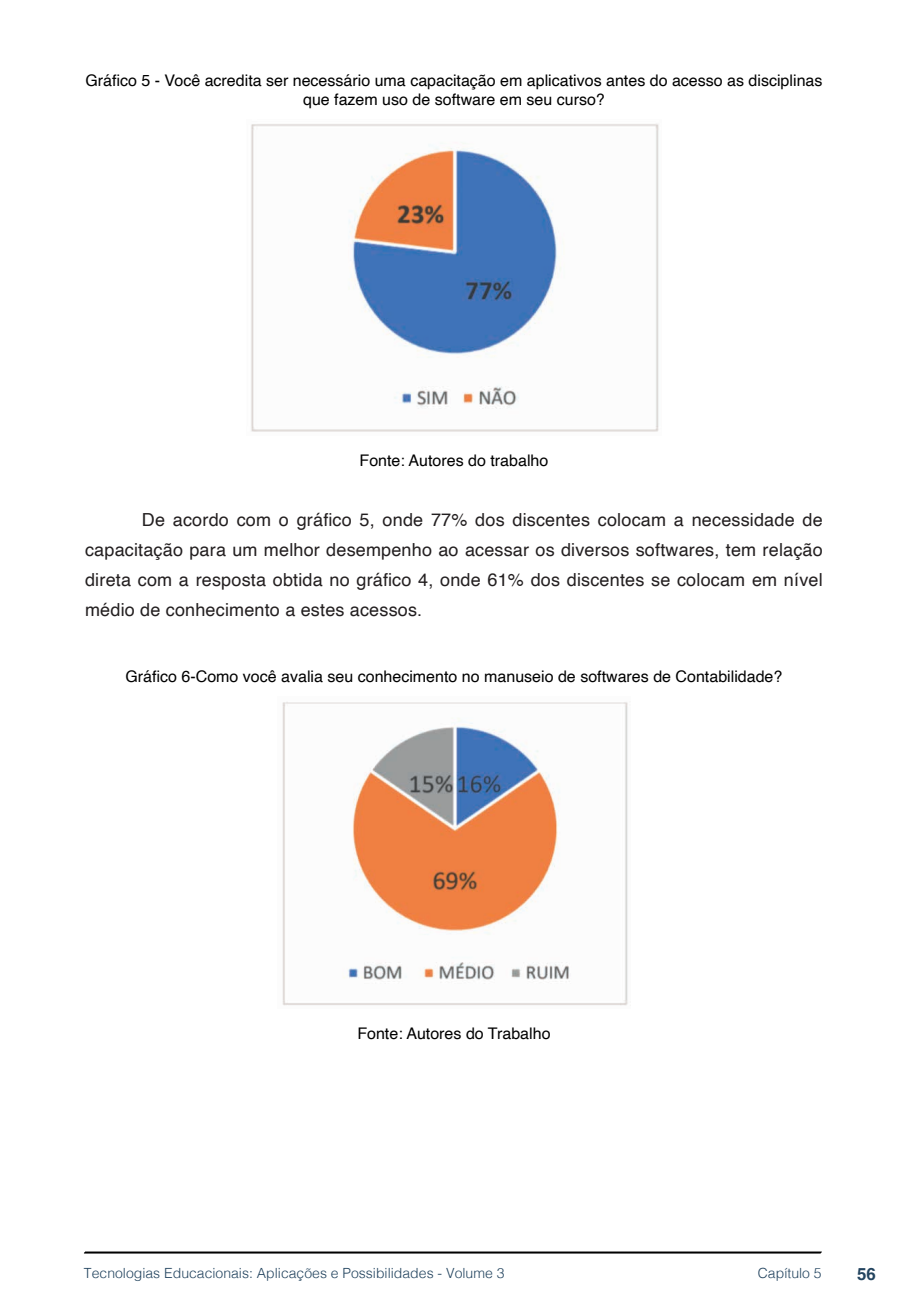
<style>
.page{position:relative;width:908px;height:1304px;background:#fff}
.page>*{position:absolute;margin:0;border:0;box-sizing:border-box;transform-origin:0 0}
.t1{font:18px/30px "Helvetica";letter-spacing:.01em;color:#231f20;text-align:justify}
.t2{font:700 16.8px "Helvetica";color:#23445f}
.t3{font:16px/19.2px "Helvetica";color:#000;text-align:center}
.t4{font:300 14px "Helvetica";color:#23445f}
</style>
<div class="page">
<svg style="left:84px;top:1251px;width:737px;height:3px;background:#515151"></svg>
<img style="left:251px;top:123px;width:408px;height:309px">
<img style="left:282px;top:702px;width:346px;height:304px">
<p class="t3" style="left:85px;top:71px;width:738px">Gráfico 5 - Você acredita ser necessário uma capacitação em aplicativos antes do acesso as disciplinas que fazem uso de software em seu curso?</p>
<p class="t3" style="left:359px;top:451px;width:190px">Fonte: Autores do trabalho</p>
<p class="t1" style="left:85px;top:505px;width:738px;text-indent:57px">De acordo com o gráfico 5, onde 77% dos discentes colocam a necessidade de capacitação para um melhor desempenho ao acessar os diversos softwares, tem relação direta com a resposta obtida no gráfico 4, onde 61% dos discentes se colocam em nível médio de conhecimento a estes acessos.</p>
<p class="t3" style="left:125px;top:667px;width:658px">Gráfico 6-Como você avalia seu conhecimento no manuseio de softwares de Contabilidade?</p>
<p class="t3" style="left:357px;top:1025px;width:195px">Fonte: Autores do Trabalho</p>
<p class="t4" style="left:84px;top:1261px;width:422px">Tecnologias Educacionais: Aplicações e Possibilidades - Volume 3</p>
<p class="t4" style="left:757px;top:1261px;width:65px">Capítulo 5</p>
<p class="t2" style="left:856px;top:1264px;width:20px">56</p>
</div>
